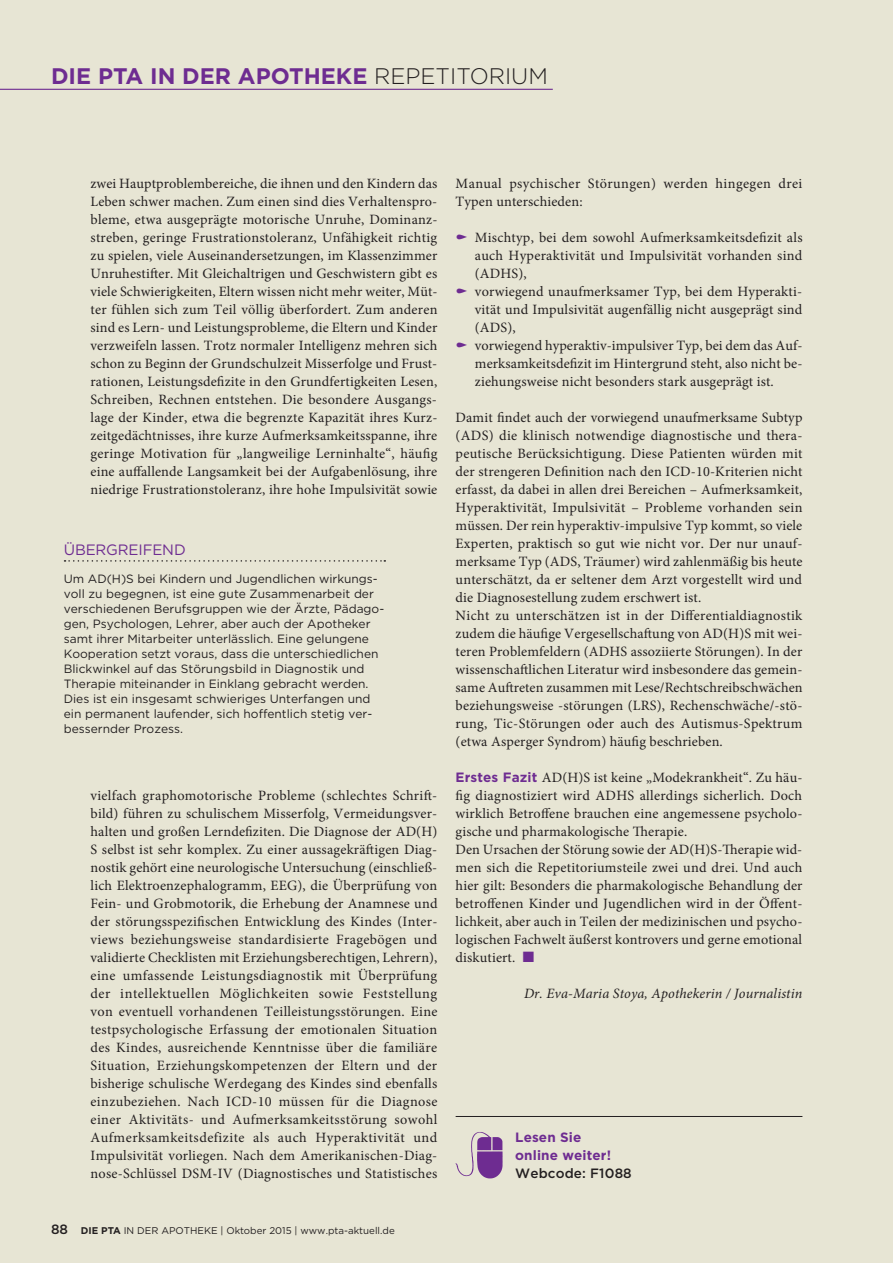
<style>
.page{position:relative;width:893px;height:1263px;background:#e7e5d4}
.page>*{position:absolute;margin:0;border:0;box-sizing:border-box;transform-origin:0 0}
.t1{font:700 22.5px "Gotham";color:#6e2c91}
.t2{font:15px "Gotham";letter-spacing:-.01em;color:#6e2c91}
.t3{font:14.25px/18px "Minion Pro";letter-spacing:.01em;color:#231f20}
.t4{font:14.25px/18px "Minion Pro";letter-spacing:.03em;color:#231f20}
.t5{font:italic 14.25px "Minion Pro";letter-spacing:.01em;color:#231f20}
.t6{font:700 13.5px/18px "Gotham";letter-spacing:.01em;color:#6e2c91}
.t7{font:500 13.5px "Gotham";letter-spacing:.01em;color:#231f20}
.t8{font:12px/15px "Gotham";color:#231f20}
.t9{font:9.75px "Gotham";color:#231f20}
.s1{font-weight:300;color:#231f20}
.s2{font-weight:500;font-size:13.5px}
.s3{font-weight:700}
.s4{font-family:"Gotham";font-weight:700;font-size:13.5px;color:#6e2c91}
.s5{color:#6e2c91}
</style>
<div class="page">
<hr style="left:0;top:89px;width:553px;height:1px;background:#6e2c91">
<hr style="left:456px;top:1116px;width:346px;height:1px;background:#231f20">
<img style="left:456px;top:1132px;width:47px;height:46px">
<svg style="left:65px;top:560px;width:320px;height:2px"></svg>
<h1 class="t1" style="left:51px;top:61px;width:498px">DIE PTA IN DER APOTHEKE <span class="s1">REPETITORIUM</span></h1>
<p class="t3" style="left:91px;top:175px;width:349px;text-align:justify">zwei Hauptproblembereiche, die ihnen und den Kindern das Leben schwer machen. Zum einen sind dies Verhaltenspro&shy;bleme, etwa ausgeprägte motorische Unruhe, Dominanz&shy;streben, geringe Frustrationstoleranz, Unfähigkeit richtig zu spielen, viele Auseinandersetzungen, im Klassenzimmer Unruhestifter. Mit Gleichaltrigen und Geschwistern gibt es viele Schwierigkeiten, Eltern wissen nicht mehr weiter, Müt&shy;ter fühlen sich zum Teil völlig überfordert. Zum anderen sind es Lern- und Leistungsprobleme, die Eltern und Kinder verzweifeln lassen. Trotz normaler Intelligenz mehren sich schon zu Beginn der Grundschulzeit Misserfolge und Frust&shy;rationen, Leistungsdefizite in den Grundfertigkeiten Lesen, Schreiben, Rechnen entstehen. Die besondere Ausgangs&shy;lage der Kinder, etwa die begrenzte Kapazität ihres Kurz&shy;zeitgedächtnisses, ihre kurze Aufmerksamkeitsspanne, ihre geringe Motivation für „langweilige Lerninhalte“, häufig eine auffallende Langsamkeit bei der Aufgabenlösung, ihre niedrige Frustrationstoleranz, ihre hohe Impulsivität sowie</p>
<p class="t2" style="left:64px;top:540px;width:123px">ÜBERGREIFEND</p>
<p class="t8" style="left:64px;top:571px;width:322px">Um AD(H)S bei Kindern und Jugendlichen wirkungs&shy;voll zu begegnen, ist eine gute Zusammenarbeit der verschiedenen Berufsgruppen wie der Ärzte, Pädago&shy;gen, Psychologen, Lehrer, aber auch der Apotheker samt ihrer Mitarbeiter unterlässlich. Eine gelungene Kooperation setzt voraus, dass die unterschiedlichen Blickwinkel auf das Störungsbild in Diagnostik und Therapie miteinander in Einklang gebracht werden.<br>Dies ist ein insgesamt schwieriges Unterfangen und ein permanent laufender, sich hoffentlich stetig ver&shy;bessernder Prozess.</p>
<p class="t3" style="left:91px;top:787px;width:348px;text-align:justify">vielfach graphomotorische Probleme (schlechtes Schrift&shy;bild) führen zu schulischem Misserfolg, Vermeidungsver&shy;halten und großen Lerndefiziten. Die Diagnose der AD(H)<br>S selbst ist sehr komplex. Zu einer aussagekräftigen Diag&shy;nostik gehört eine neurologische Untersuchung (einschließ&shy;lich Elektroenzephalogramm, EEG), die Überprüfung von Fein- und Grobmotorik, die Erhebung der Anamnese und der störungsspezifischen Entwicklung des Kindes (Inter&shy;views beziehungsweise standardisierte Fragebögen und validierte Checklisten mit Erziehungsberechtigen, Lehrern), eine umfassende Leistungsdiagnostik mit Überprüfung der intellektuellen Möglichkeiten sowie Feststellung von eventuell vorhandenen Teilleistungsstörungen. Eine testpsychologische Erfassung der emotionalen Situation des Kindes, ausreichende Kenntnisse über die familiäre Situation, Erziehungskompetenzen der Eltern und der bisherige schulische Werdegang des Kindes sind ebenfalls einzubeziehen. Nach ICD-10 müssen für die Diagnose einer Aktivitäts- und Aufmerksamkeitsstörung sowohl Aufmerksamkeitsdefizite als auch Hyperaktivität und Impulsivität vorliegen. Nach dem Amerikanischen-Diag&shy;nose-Schlüssel DSM-IV (Diagnostisches und Statistisches</p>
<p class="t9" style="left:51px;top:1224px;width:345px"><span class="s2">88</span> <span class="s3">DIE PTA</span> IN DER APOTHEKE | Oktober 2015 | www.pta-aktuell.de</p>
<p class="t4" style="left:456px;top:175px;width:348px">Manual psychischer Störungen) werden hingegen drei<br>Typen unterschieden:</p>
<p class="t3" style="left:475px;top:229px;width:329px">Mischtyp, bei dem sowohl Aufmerksamkeitsdefizit als auch Hyperaktivität und Impulsivität vorhanden sind (ADHS),<br>vorwiegend unaufmerksamer Typ, bei dem Hyperakti&shy;vität und Impulsivität augenfällig nicht ausgeprägt sind (ADS),<br>vorwiegend hyperaktiv-impulsiver Typ, bei dem das Auf&shy;merksamkeitsdefizit im Hintergrund steht, also nicht be&shy;ziehungsweise nicht besonders stark ausgeprägt ist.</p>
<p class="t3" style="left:456px;top:409px;width:349px">Damit findet auch der vorwiegend unaufmerksame Subtyp (ADS) die klinisch notwendige diagnostische und thera&shy;peutische Berücksichtigung. Diese Patienten würden mit der strengeren Definition nach den ICD-10-Kriterien nicht erfasst, da dabei in allen drei Bereichen – Aufmerksamkeit, Hyperaktivität, Impulsivität – Probleme vorhanden sein müssen. Der rein hyperaktiv-impulsive Typ kommt, so viele Experten, praktisch so gut wie nicht vor. Der nur unauf&shy;merksame Typ (ADS, Träumer) wird zahlenmäßig bis heute unterschätzt, da er seltener dem Arzt vorgestellt wird und die Diagnosestellung zudem erschwert ist.<br>Nicht zu unterschätzen ist in der Differentialdiagnostik zudem die häufige Vergesellschaftung von AD(H)S mit wei&shy;teren Problemfeldern (ADHS assoziierte Störungen). In der wissenschaftlichen Literatur wird insbesondere das gemein&shy;same Auftreten zusammen mit Lese/Rechtschreibschwächen beziehungsweise -störungen (LRS), Rechenschwäche/-stö&shy;rung, Tic-Störungen oder auch des Autismus-Spektrum (etwa Asperger Syndrom) häufig beschrieben.</p>
<p class="t3" style="left:456px;top:769px;width:348px"><span class="s4">Erstes Fazit</span> AD(H)S ist keine „Modekrankheit“. Zu häu&shy;fig diagnostiziert wird ADHS allerdings sicherlich. Doch wirklich Betroffene brauchen eine angemessene psycholo&shy;gische und pharmakologische Therapie.<br>Den Ursachen der Störung sowie der AD(H)S-Therapie wid&shy;men sich die Repetitoriumsteile zwei und drei. Und auch hier gilt: Besonders die pharmakologische Behandlung der betroffenen Kinder und Jugendlichen wird in der Öffent&shy;lichkeit, aber auch in Teilen der medizinischen und psycho&shy;logischen Fachwelt äußerst kontrovers und gerne emotional diskutiert. <span class="s5">■</span></p>
<p class="t5" style="left:524px;top:984px;width:280px">Dr. Eva-Maria Stoya, Apothekerin / Journalistin</p>
<p class="t6" style="left:515px;top:1128px;width:97px">Lesen Sie online weiter!</p>
<p class="t7" style="left:515px;top:1164px;width:118px">Webcode: F1088</p>
</div>
